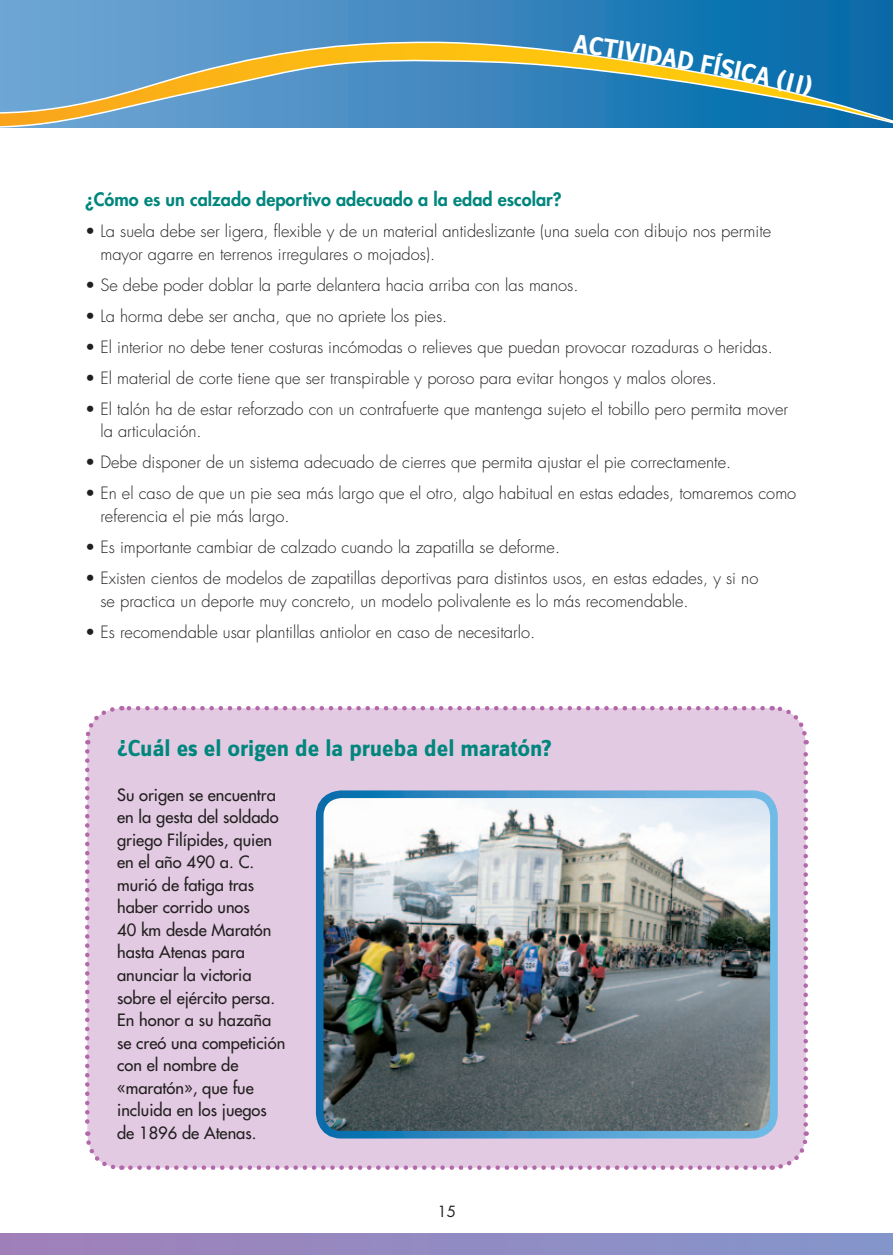
<style>
.page{position:relative;width:893px;height:1255px;background:#fff}
.page>*{position:absolute;margin:0;border:0;box-sizing:border-box;transform-origin:0 0}
.t1{font:700 24px "Zine Sans Dis";color:#00867d}
.t2{font:800 18px "Futura";color:#00867d}
.t3{font:300 16.5px/22.5px "Futura";color:#231f20}
.t4{font:16.5px/22.5px "Futura";color:#231f20}
.t5{font:15px "Futura";color:#231f20}
</style>
<div class="page">
<div style="left:0;top:1233px;width:893px;height:21px;background:linear-gradient(to right,#a17fb9,#8496cc)"></div>
<div style="left:87px;top:708px;width:719px;height:459px;background:#e2cbe2;border-radius:34px"></div>
<svg style="left:85px;top:751px;width:37px;height:419px"></svg>
<svg style="left:130px;top:1131px;width:679px;height:39px"></svg>
<svg style="left:771px;top:706px;width:38px;height:418px"></svg>
<svg style="left:85px;top:706px;width:678px;height:38px"></svg>
<img style="left:320px;top:794px;width:454px;height:340px">
<div style="left:316px;top:790px;width:462px;height:348px;border:8px solid #fff;border-radius:22px"></div>
<div style="left:0;top:0;width:893px;height:128px;background:linear-gradient(to right,#76a8d7,#0168a8)"></div>
<svg style="left:0;top:41px;width:893px;height:87px;background:#5f93aa"></svg>
<svg style="left:573px;top:34px;width:122px;height:36px;background:#528e97"></svg>
<svg style="left:701px;top:53px;width:113px;height:45px;background:#408799"></svg>
<p class="t2" style="left:85px;top:187px;width:478px">¿Cómo es un calzado deportivo adecuado a la edad escolar?</p>
<p class="t3" style="left:100px;top:220px;width:672px;text-indent:-15px">• La suela debe ser ligera, flexible y de un material antideslizante (una suela con dibujo nos permite mayor agarre en terrenos irregulares o mojados).</p>
<p class="t3" style="left:85px;top:274px;width:495px">• Se debe poder doblar la parte delantera hacia arriba con las manos.</p>
<p class="t3" style="left:85px;top:305px;width:364px">• La horma debe ser ancha, que no apriete los pies.</p>
<p class="t3" style="left:85px;top:336px;width:689px">• El interior no debe tener costuras incómodas o relieves que puedan provocar rozaduras o heridas.</p>
<p class="t3" style="left:85px;top:367px;width:633px">• El material de corte tiene que ser transpirable y poroso para evitar hongos y malos olores.</p>
<p class="t3" style="left:100px;top:398px;width:689px;text-indent:-15px">• El talón ha de estar reforzado con un contrafuerte que mantenga sujeto el tobillo pero permita mover la articulación.</p>
<p class="t3" style="left:85px;top:451px;width:648px">• Debe disponer de un sistema adecuado de cierres que permita ajustar el pie correctamente.</p>
<p class="t3" style="left:100px;top:482px;width:697px;text-indent:-15px">• En el caso de que un pie sea más largo que el otro, algo habitual en estas edades, tomaremos como referencia el pie más largo.</p>
<p class="t3" style="left:85px;top:536px;width:477px">• Es importante cambiar de calzado cuando la zapatilla se deforme.</p>
<p class="t3" style="left:100px;top:567px;width:659px;text-indent:-15px">• Existen cientos de modelos de zapatillas deportivas para distintos usos, en estas edades, y si no se practica un deporte muy concreto, un modelo polivalente es lo más recomendable.</p>
<p class="t3" style="left:85px;top:620px;width:452px">• Es recomendable usar plantillas antiolor en caso de necesitarlo.</p>
<h1 class="t1" style="left:117px;top:735px;width:436px">¿Cuál es el origen de la prueba del maratón?</h1>
<p class="t4" style="left:117px;top:783px;width:170px">Su origen se encuentra en la gesta del soldado griego Filípides, quien en el año 490 a. C. murió de fatiga tras haber corrido unos<br>40 km desde Maratón hasta Atenas para anunciar la victoria sobre el ejército persa.<br>En honor a su hazaña se creó una competición con el nombre de «maratón», que fue incluida en los juegos de 1896 de Atenas.</p>
<p class="t5" style="left:437px;top:1201px;width:20px">15</p>
</div>
